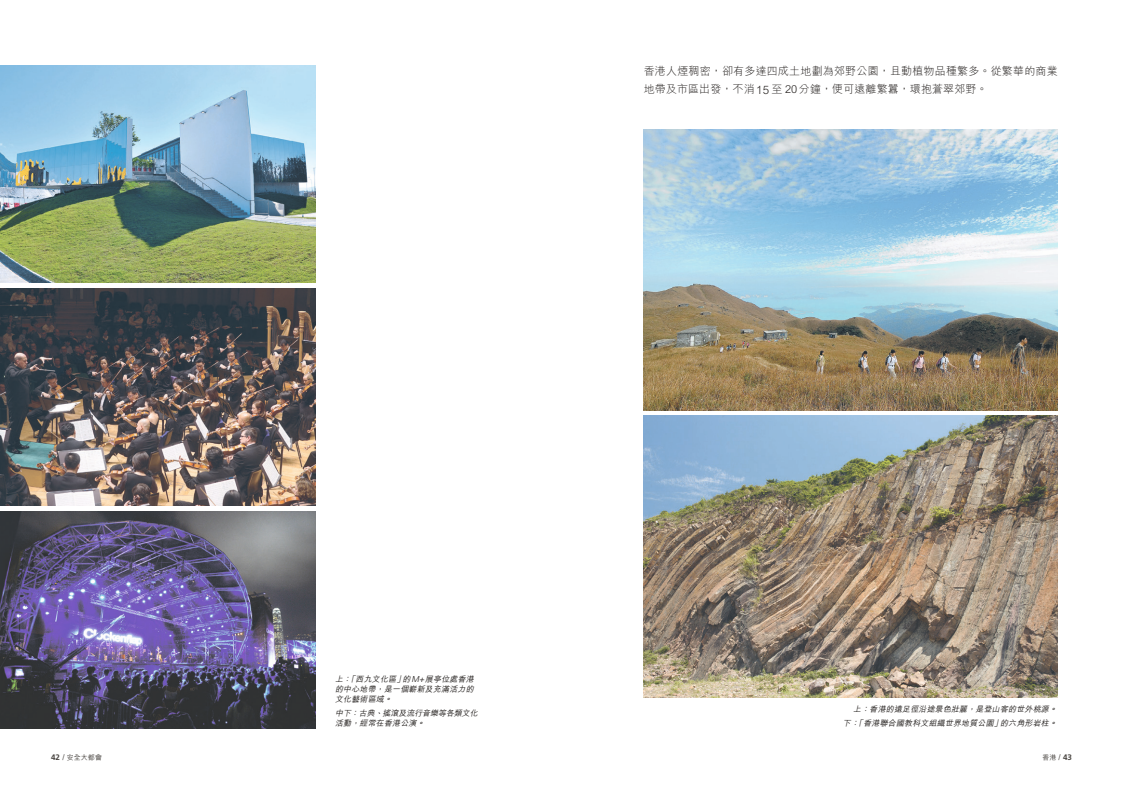
<style>
.page{position:relative;width:1123px;height:794px;background:#fff}
.page>*{position:absolute;margin:0;border:0;box-sizing:border-box;transform-origin:0 0}
.t1{font:300 11px/18.3px "M Hei HK";letter-spacing:.02em;color:#201c1a}
.t2{font:italic 500 8px/9.9px "M Hei HK";color:#201c1a;text-align:justify}
.t3{font:500 7px "M Hei HK";letter-spacing:.01em;color:#484440}
.s1{font-size:11.5px}
.s2{font-family:"Frutiger LT Std";font-weight:300;font-size:8.5px}
.s3{font-family:"Frutiger LT Std";font-weight:700;font-size:8px}
.s4{font-size:8px}
</style>
<div class="page">
<img style="left:643px;top:416px;width:414px;height:281px">
<img style="left:643px;top:129px;width:414px;height:281px">
<img style="left:0;top:511px;width:316px;height:218px">
<img style="left:0;top:65px;width:316px;height:218px">
<img style="left:0;top:288px;width:316px;height:217px">
<h1 class="t1" style="left:643px;top:62px;width:415px">香港人煙稠密，卻有多達四成土地劃為郊野公園，且動植物品種繁多。從繁華的商業地帶及市區出發，不消<span class="s1">15</span> 至 20 分鐘，便可遠離繁囂，環抱蒼翠郊野。</h1>
<p class="t2" style="left:335px;top:673px;width:142px">上：「西九文化區」的<span class="s2">M+</span>展亭位處香港的中心地帶，是一個嶄新及充滿活力的文化藝術區域。</p>
<p class="t2" style="left:335px;top:707px;width:146px">中下：古典、搖滾及流行音樂等各類文化活動，經常在香港公演。</p>
<p class="t2" style="left:843px;top:701px;width:218px;line-height:14.3px;text-align:right">上：香港的遠足徑沿途景色壯麗，是登山客的世外桃源。下：「香港聯合國教科文組織世界地質公園」的六角形岩柱。</p>
<p class="t3" style="left:51px;top:752px;width:52px"><span class="s3">42</span> <span class="s4">/</span> 安全大都會</p>
<p class="t3" style="left:1042px;top:752px;width:31px">香港 <span class="s4">/</span> <span class="s3">43</span></p>
</div>
